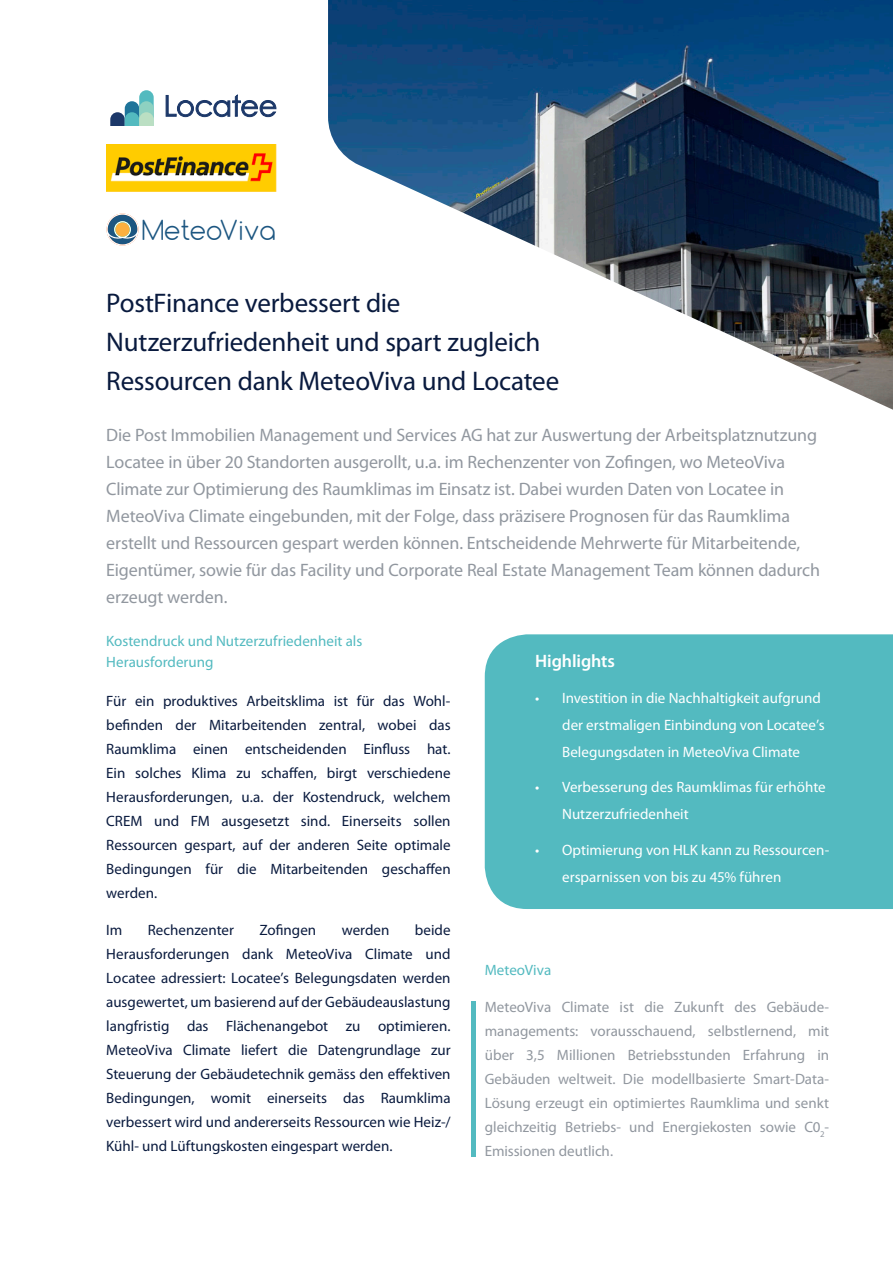
<style>
.page{position:relative;width:893px;height:1263px;background:#fff}
.page>*{position:absolute;margin:0;border:0;box-sizing:border-box;transform-origin:0 0}
.t1{font:27px/39px "Myriad Pro";letter-spacing:-.01em;color:#091a3e}
.t2{font:300 25.95px "Meteo Viva Comfortaa";color:#1c5681}
.Subheader_Quote{font:18px/27px "Myriad Pro";letter-spacing:-.005em;color:#91979f}
.Quote_White{font:600 18px "Myriad Pro";letter-spacing:-.005em;color:#fff}
.t3{font:15px/24px "Myriad Pro";color:#091a3e;text-align:justify}
.t4{font:15px/24px "Myriad Pro";color:#91979f;text-align:justify}
.t5{font:15px/27px "Myriad Pro";color:#fff}
.t6{font:15px/21px "Myriad Pro";color:#53bac0}
</style>
<div class="page">
<img style="left:106px;top:144px;width:170px;height:47px">
<svg style="left:106px;top:213px;width:33px;height:33px"></svg>
<img style="left:328px;top:0;width:565px;height:410px">
<div style="left:485px;top:634px;width:408px;height:275px;background:#53bac0"></div>
<hr style="left:471px;top:1001px;width:4px;height:156px;background:#53bac0">
<svg style="left:165px;top:94px;width:111px;height:24px"></svg>
<div style="left:139px;top:90px;width:15px;height:33px;background:#53babf;border-radius:7px"></div>
<svg style="left:110px;top:101px;width:44px;height:25px"></svg>
<h2 class="t2" style="left:142px;top:213px;width:135px">MeteoViva</h2>
<p class="t1" style="left:106px;top:283px;width:296px">PostFinance verbessert die</p>
<p class="t1" style="left:106px;top:322px;width:454px">Nutzerzufriedenheit und spart zugleich<br>Ressourcen dank MeteoViva und Locatee</p>
<p class="Subheader_Quote" style="left:106px;top:422px;width:715px">Die Post Immobilien Management und Services AG hat zur Auswertung der Arbeitsplatznutzung Locatee in über 20 Standorten ausgerollt, u.a. im Rechenzenter von Zofingen, wo MeteoViva Climate zur Optimierung des Raumklimas im Einsatz ist. Dabei wurden Daten von Locatee in MeteoViva Climate eingebunden, mit der Folge, dass präzisere Prognosen für das Raumklima erstellt und Ressourcen gespart werden können. Entscheidende Mehrwerte für Mitarbeitende, Eigentümer, sowie für das Facility und Corporate Real Estate Management Team können dadurch erzeugt werden.</p>
<p class="t6" style="left:106px;top:630px;width:258px">Kostendruck und Nutzerzufriedenheit als<br>Herausforderung</p>
<p class="t3" style="left:106px;top:688px;width:346px">Für ein produktives Arbeitsklima ist für das Wohl&shy;befinden der Mitarbeitenden zentral, wobei das Raumklima einen entscheidenden Einfluss hat.<br>Ein solches Klima zu schaffen, birgt verschiedene Herausforderungen, u.a. der Kostendruck, welchem CREM und FM ausgesetzt sind. Einerseits sollen Ressourcen gespart, auf der anderen Seite optimale Bedingungen für die Mitarbeitenden geschaffen werden.</p>
<p class="t3" style="left:106px;top:917px;width:18px">Im</p>
<p class="t3" style="left:148px;top:917px;width:88px">Rechenzenter</p>
<p class="t3" style="left:259px;top:917px;width:58px">Zofingen</p>
<p class="t3" style="left:342px;top:917px;width:49px">werden</p>
<p class="t3" style="left:106px;top:917px;width:346px;text-indent:309px">beide Herausforderungen dank MeteoViva Climate und Locatee adressiert: Locatee’s Belegungsdaten werden ausgewertet, um basierend auf der Gebäudeauslastung langfristig das Flächenangebot zu optimieren.<br>MeteoViva Climate liefert die Datengrundlage zur Steuerung der Gebäudetechnik gemäss den effektiven Bedingungen, womit einerseits das Raumklima verbessert wird und andererseits Ressourcen wie Heiz-/ Kühl- und Lüftungskosten eingespart werden.</p>
<p class="Quote_White" style="left:535px;top:650px;width:81px">Highlights</p>
<p class="t5" style="left:562px;top:684px;width:264px;text-indent:-27px">• Investition in die Nachhaltigkeit aufgrund der erstmaligen Einbindung von Locatee’s<br>Belegungsdaten in MeteoViva Climate</p>
<p class="t5" style="left:562px;top:774px;width:265px;text-indent:-27px">• Verbesserung des Raumklimas für erhöhte<br>Nutzerzufriedenheit</p>
<p class="t5" style="left:562px;top:836px;width:269px;text-indent:-27px">• Optimierung von HLK kann zu Ressourcen&shy;ersparnissen von bis zu 45% führen</p>
<p class="t6" style="left:485px;top:960px;width:68px">MeteoViva</p>
<p class="t4" style="left:485px;top:995px;width:346px">MeteoViva Climate ist die Zukunft des Gebäude&shy;managements: vorausschauend, selbstlernend, mit über 3,5 Millionen Betriebsstunden Erfahrung in Gebäuden weltweit. Die modellbasierte Smart-Data-Lösung erzeugt ein optimiertes Raumklima und senkt gleichzeitig Betriebs- und Energiekosten sowie C0<sub>2</sub>- Emissionen deutlich.</p>
</div>
